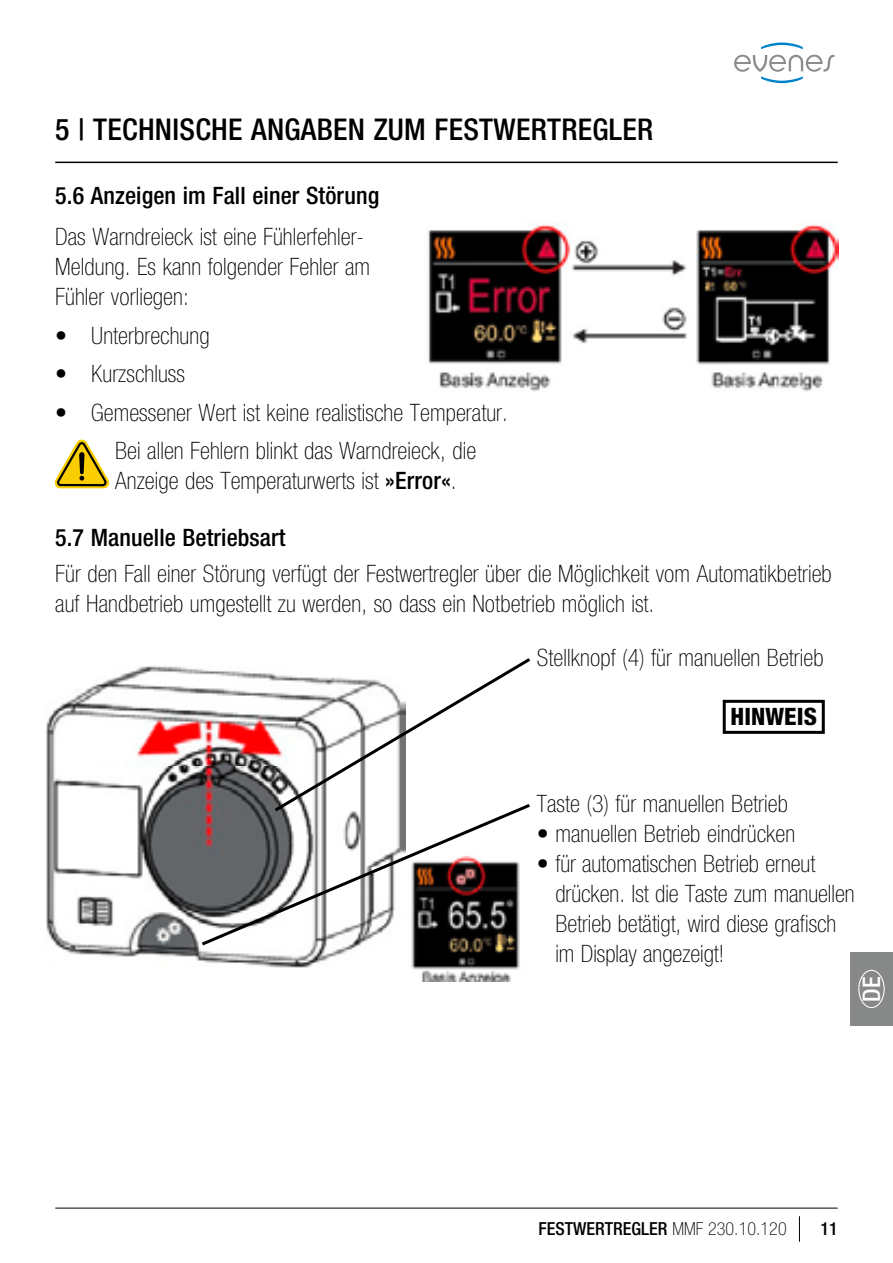
<style>
.page{position:relative;width:893px;height:1263px;background:#fff}
.page>*{position:absolute;margin:0;border:0;box-sizing:border-box;transform-origin:0 0}
.t1{font:500 condensed 30px "Helvetica Neue LT Pro";letter-spacing:.01em;color:#000}
.t2{font:500 condensed 24.3px "Helvetica Neue LT Pro";color:#fff}
.t3{font:100 condensed 24px/30px "Helvetica Neue LT Pro";letter-spacing:.005em;color:#000}
.t4{font:500 condensed 24px "Helvetica Neue LT Pro";letter-spacing:.005em;color:#000}
.t5{font:800 condensed 24px "Helvetica Neue LT Pro";letter-spacing:.005em;color:#000}
.t6{font:500 condensed 18px "Helvetica Neue LT Pro";color:#000}
.s1{font-weight:500}
.s2{font-weight:100}
</style>
<div class="page">
<hr style="left:55px;top:1207px;width:783px;height:1px;background:#000">
<svg style="left:799px;top:1216px;width:1px;height:26px"></svg>
<svg style="left:734px;top:55px;width:100px;height:28px"></svg>
<svg style="left:761px;top:43px;width:42px;height:6px"></svg>
<div style="left:850px;top:952px;width:43px;height:74px;background:#878988"></div>
<div style="left:858px;top:970px;width:27px;height:38px;border:1px solid #fff;border-radius:50%"></div>
<hr style="left:55px;top:162px;width:783px;height:1px;background:#000">
<img style="left:428px;top:224px;width:411px;height:167px">
<svg style="left:55px;top:440px;width:54px;height:48px"></svg>
<img style="left:46px;top:666px;width:307px;height:302px">
<img style="left:411px;top:948px;width:109px;height:33px">
<svg style="left:271px;top:658px;width:259px;height:143px"></svg>
<svg style="left:198px;top:801px;width:332px;height:147px"></svg>
<div style="left:723px;top:700px;width:102px;height:34px;border:3px solid #000"></div>
<p class="t1" style="left:55px;top:112px;width:600px">5 | TECHNISCHE ANGABEN ZUM FESTWERTREGLER</p>
<p class="t4" style="left:55px;top:181px;width:325px">5.6 Anzeigen im Fall einer Störung</p>
<p class="t3" style="left:55px;top:222px;width:316px">Das Warndreieck ist eine Fühlerfehler-<br>Meldung. Es kann folgender Fehler am<br>Fühler vorliegen:</p>
<p class="t3" style="left:55px;top:320px;width:156px">• Unterbrechung</p>
<p class="t3" style="left:55px;top:359px;width:131px">• Kurzschluss</p>
<p class="t3" style="left:115px;top:393px;width:394px;line-height:38.4px;text-indent:-60px">• Gemessener Wert ist keine realistische Temperatur.<br>Bei allen Fehlern blinkt das Warndreieck, die</p>
<p class="t3" style="left:115px;top:466px;width:343px">Anzeige des Temperaturwerts ist <span class="s1">»Error«</span>.</p>
<p class="t4" style="left:55px;top:523px;width:232px">5.7 Manuelle Betriebsart</p>
<p class="t3" style="left:55px;top:559px;width:778px">Für den Fall einer Störung verfügt der Festwertregler über die Möglichkeit vom Automatikbetrieb auf Handbetrieb umgestellt zu werden, so dass ein Notbetrieb möglich ist.</p>
<p class="t3" style="left:537px;top:643px;width:288px">Stellknopf (4) für manuellen Betrieb</p>
<p class="t5" style="left:730px;top:702px;width:88px">HINWEIS</p>
<p class="t3" style="left:537px;top:789px;width:253px">Taste (3) für manuellen Betrieb</p>
<p class="t3" style="left:537px;top:819px;width:260px">• manuellen Betrieb eindrücken</p>
<p class="t3" style="left:555px;top:849px;width:301px;text-indent:-19px">• für automatischen Betrieb erneut drücken. Ist die Taste zum manuellen Betrieb betätigt, wird diese grafisch im Display angezeigt!</p>
<p class="t2" style="left:857px;top:1001px;width:27px;rotate:-90deg">DE</p>
<p class="t6" style="left:539px;top:1218px;width:250px">FESTWERTREGLER <span class="s2">MMF 230.10.120</span></p>
<p class="t6" style="left:820px;top:1218px;width:19px">11</p>
</div>
